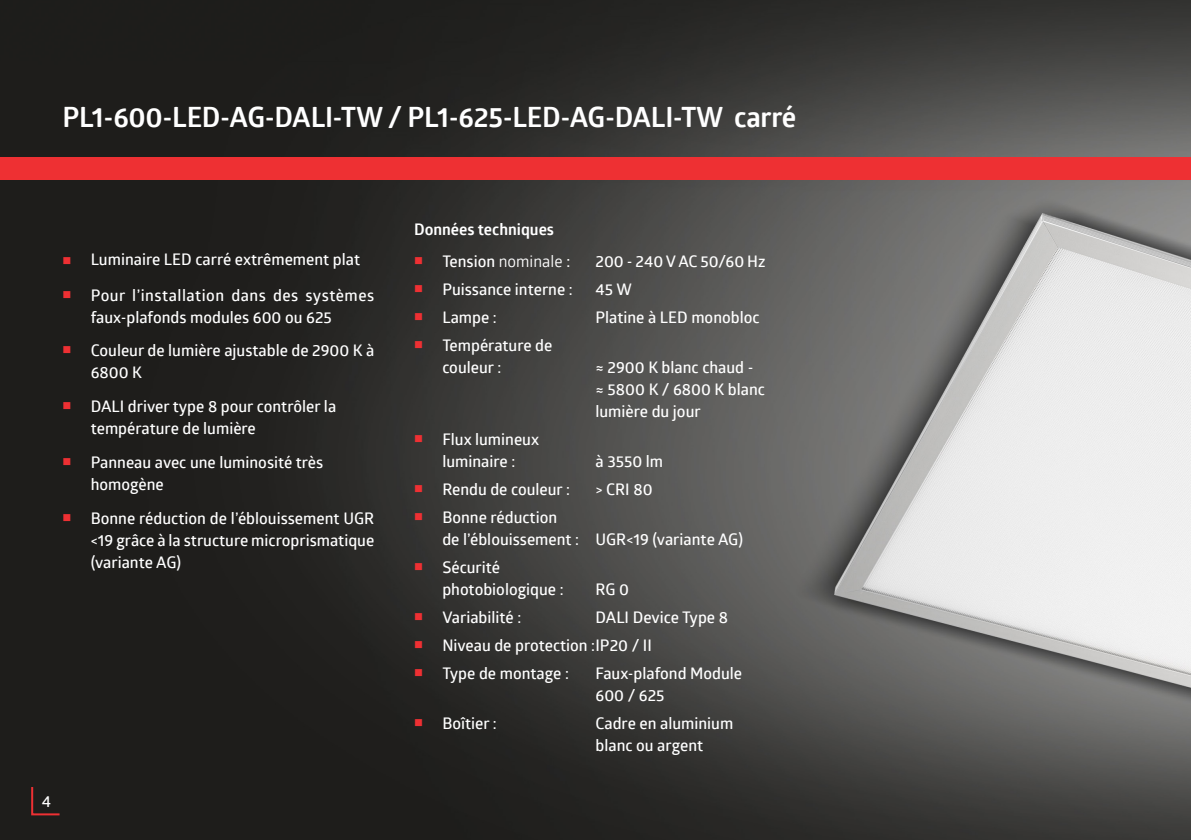
<style>
.page{position:relative;width:1191px;height:840px;background:#fff}
.page>*{position:absolute;margin:0;border:0;box-sizing:border-box;transform-origin:0 0}
.t1{font:700 28px "Glober";letter-spacing:-.01em;color:#fff}
.t2{font:600 16px/22px "Glober";color:#fff}
.t3{font:600 16px/22px "Glober";letter-spacing:.025em;color:#fff}
.t4{font:700 16px "Glober";color:#fff}
.s1{color:#ee3033}
.s2{font-weight:400}
</style>
<div class="page">
<img style="left:0;top:0;width:1191px;height:839px">
<div style="left:0;top:157px;width:1191px;height:23px;background:#ee3033"></div>
<svg style="left:30px;top:784px;width:32px;height:31px"></svg>
<p class="t1" style="left:62px;top:97px;width:735px">PL1-600-LED-AG-DALI-TW / PL1-625-LED-AG-DALI-TW carré</p>
<p class="t2" style="left:62px;top:247px;width:299px"><span class="s1">■</span> Luminaire LED carré extrêmement plat</p>
<p class="t3" style="left:91px;top:283px;width:285px;text-indent:-28px"><span class="s1">■</span> Pour l’installation dans des systèmes faux-plafonds modules 600 ou 625</p>
<p class="t2" style="left:91px;top:339px;width:285px;text-indent:-28px"><span class="s1">■</span> Couleur de lumière ajustable de 2900 K à<br>6800 K</p>
<p class="t2" style="left:91px;top:394px;width:247px;text-indent:-28px"><span class="s1">■</span> DALI driver type 8 pour contrôler la température de lumière</p>
<p class="t2" style="left:91px;top:450px;width:234px;text-indent:-28px"><span class="s1">■</span> Panneau avec une luminosité très homogène</p>
<p class="t2" style="left:91px;top:506px;width:285px;text-align:justify;text-indent:-28px"><span class="s1">■</span> Bonne réduction de l’éblouissement UGR &lt;19 grâce à la structure microprismatique (variante AG)</p>
<p class="t2" style="left:42px;top:788px;width:11px">4</p>
<p class="t4" style="left:414px;top:218px;width:142px">Données techniques</p>
<p class="t2" style="left:414px;top:249px;width:158px"><span class="s1">■</span> Tension <span class="s2">nominale</span> :</p>
<p class="t2" style="left:595px;top:249px;width:172px">200 - 240 V AC 50/60 Hz</p>
<p class="t2" style="left:414px;top:277px;width:160px"><span class="s1">■</span> Puissance interne :</p>
<p class="t2" style="left:595px;top:277px;width:38px">45 W</p>
<p class="t2" style="left:414px;top:305px;width:84px"><span class="s1">■</span> Lampe :</p>
<p class="t2" style="left:595px;top:305px;width:166px">Platine à LED monobloc</p>
<p class="t2" style="left:442px;top:333px;width:112px;text-indent:-28px"><span class="s1">■</span> Température de couleur :</p>
<p class="t2" style="left:595px;top:355px;width:171px">≈ 2900 K blanc chaud - ≈ 5800 K / 6800 K blanc lumière du jour</p>
<p class="t2" style="left:414px;top:427px;width:127px;text-align:center"><span class="s1">■</span> Flux lumineux luminaire :</p>
<p class="t2" style="left:595px;top:449px;width:69px">à 3550 lm</p>
<p class="t2" style="left:414px;top:477px;width:157px"><span class="s1">■</span> Rendu de couleur :</p>
<p class="t2" style="left:595px;top:477px;width:59px">&gt; CRI 80</p>
<p class="t2" style="left:442px;top:505px;width:302px;text-indent:-28px"><span class="s1">■</span> Bonne réduction<br>de l’éblouissement : UGR&lt;19 (variante AG)</p>
<p class="t2" style="left:442px;top:555px;width:123px;text-indent:-28px"><span class="s1">■</span> Sécurité photobiologique :</p>
<p class="t2" style="left:595px;top:577px;width:35px">RG 0</p>
<p class="t2" style="left:414px;top:605px;width:109px"><span class="s1">■</span> Variabilité :</p>
<p class="t2" style="left:595px;top:605px;width:134px">DALI Device Type 8</p>
<p class="t2" style="left:414px;top:633px;width:239px"><span class="s1">■</span> Niveau de protection :IP20 / II</p>
<p class="t2" style="left:414px;top:661px;width:156px"><span class="s1">■</span> Type de montage :</p>
<p class="t2" style="left:595px;top:661px;width:148px">Faux-plafond Module<br>600 / 625</p>
<p class="t2" style="left:414px;top:711px;width:84px"><span class="s1">■</span> Boîtier :</p>
<p class="t2" style="left:595px;top:711px;width:139px">Cadre en aluminium blanc ou argent</p>
</div>
